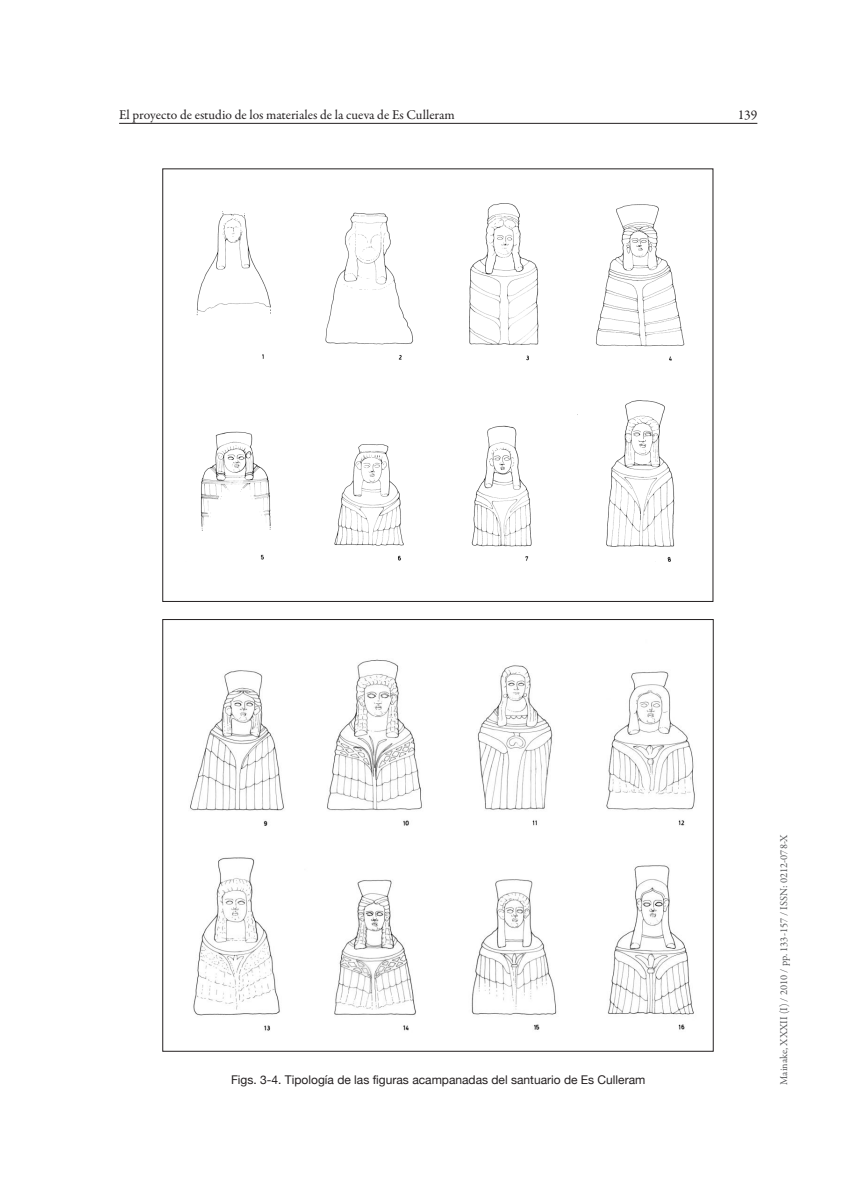
<style>
.page{position:relative;width:851px;height:1191px;background:#fff}
.page>*{position:absolute;margin:0;border:0;box-sizing:border-box;transform-origin:0 0}
.t1{font:13.5px "Garamond Premr Pro";color:#231f20}
.t2{font:12px "Helvetica Neue";color:#231f20}
.t3{font:10.5px "Garamond Premr Pro";color:#57585a}
</style>
<div class="page">
<hr style="left:119px;top:123px;width:638px;height:1px;background:#231f20">
<img style="left:196px;top:203px;width:489px;height:359px">
<img style="left:190px;top:659px;width:505px;height:372px">
<p class="t1" style="left:119px;top:107px;width:337px">El proyecto de estudio de los materiales de la cueva de Es Culleram</p>
<p class="t1" style="left:737px;top:107px;width:21px">139</p>
<p class="t2" style="left:231px;top:1073px;width:416px">Figs. 3-4. Tipología de las figuras acampanadas del santuario de Es Culleram</p>
<p class="t3" style="left:777px;top:1084px;width:252px;rotate:-90deg">Mainake, XXXII (I) / 2010 / pp. 133-157 / ISSN: 0212-078-X</p>
</div>
